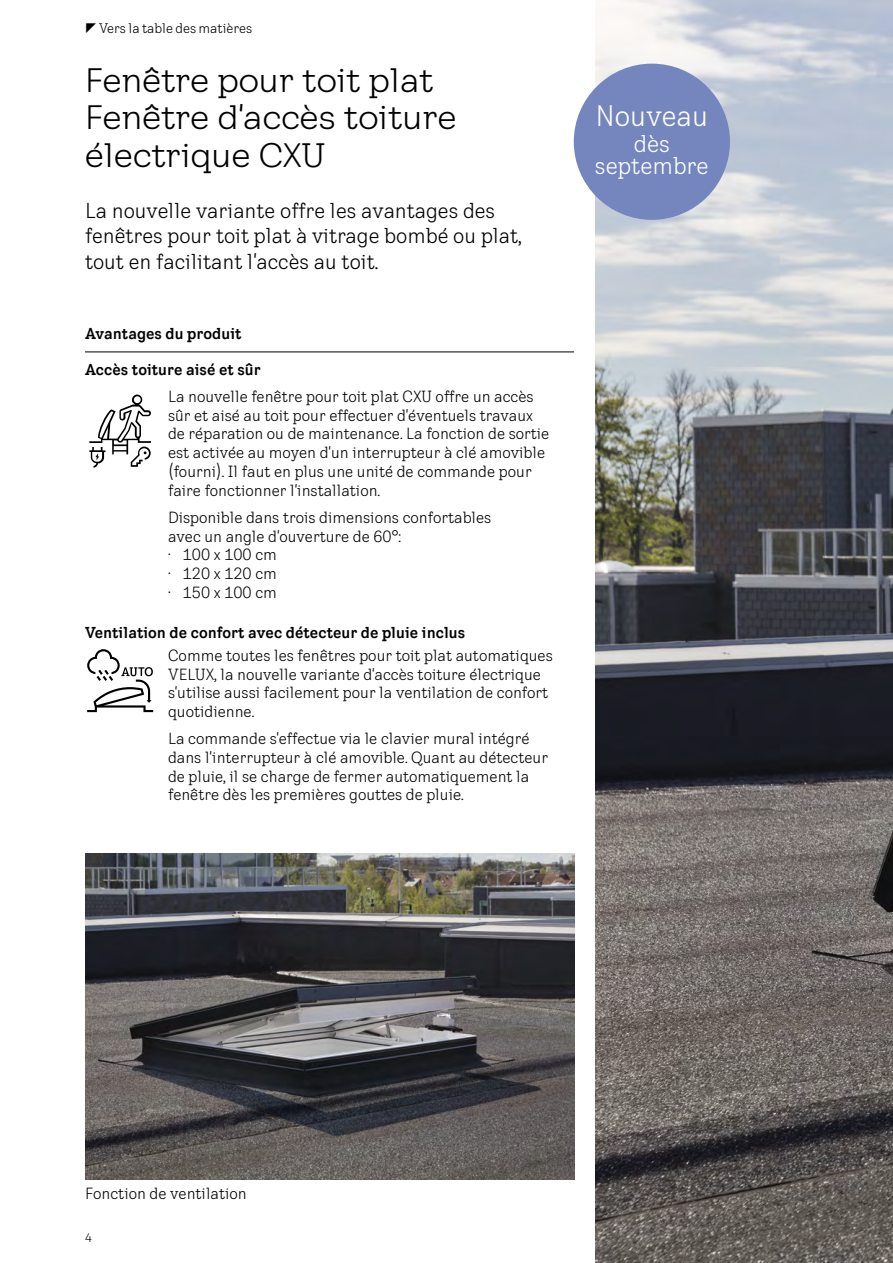
<style>
.page{position:relative;width:893px;height:1263px;background:#fff}
.page>*{position:absolute;margin:0;border:0;box-sizing:border-box;transform-origin:0 0}
.t1{font:33px/37.5px "VELUX Transform Headline";color:#000}
.t2{font:condensed 28.95px "VELUX Transform";color:#fff}
.t3{font:condensed 23.7px/22.4px "VELUX Transform";color:#fff;text-align:center}
.t4{font:condensed 21px/25.5px "VELUX Transform";color:#000}
.t5{font:condensed 15.75px/18.8px "VELUX Transform";color:#000}
.t6{font:700 condensed 15.75px "VELUX Transform";color:#000}
.t7{font:condensed 13.5px "VELUX Transform";color:#000}
.t8{font:condensed 12px "VELUX Transform";color:#000}
</style>
<div class="page">
<img style="left:85px;top:853px;width:489px;height:326px">
<img style="left:595px;top:68px;width:298px;height:1195px">
<div style="left:574px;top:64px;width:156px;height:156px;background:#7586be;border-radius:50%"></div>
<hr style="left:85px;top:351px;width:489px;height:1px;background:#000">
<svg style="left:89px;top:395px;width:62px;height:73px"></svg>
<svg style="left:87px;top:649px;width:66px;height:63px"></svg>
<svg style="left:595px;top:0;width:298px;height:68px"></svg>
<p class="t7" style="left:99px;top:20px;width:155px">Vers la table des matières</p>
<h1 class="t1" style="left:85px;top:61px;width:373px">Fenêtre pour toit plat<br>Fenêtre d'accès toiture électrique CXU</h1>
<h3 class="t4" style="left:85px;top:197px;width:438px">La nouvelle variante offre les avantages des fenêtres pour toit plat à vitrage bombé ou plat, tout en facilitant l'accès au toit.</h3>
<p class="t6" style="left:85px;top:323px;width:158px">Avantages du produit</p>
<p class="t6" style="left:85px;top:359px;width:177px">Accès toiture aisé et sûr</p>
<p class="t5" style="left:168px;top:386px;width:383px">La nouvelle fenêtre pour toit plat CXU offre un accès sûr et aisé au toit pour effectuer d'éventuels travaux de réparation ou de maintenance. La fonction de sortie est activée au moyen d'un interrupteur à clé amovible (fourni). Il faut en plus une unité de commande pour faire fonctionner l'installation.</p>
<p class="t5" style="left:168px;top:507px;width:325px">Disponible dans trois dimensions confortables avec un angle d'ouverture de 60°:<br>· 100 x 100 cm<br>· 120 x 120 cm<br>· 150 x 100 cm</p>
<p class="t6" style="left:85px;top:622px;width:382px">Ventilation de confort avec détecteur de pluie inclus</p>
<p class="t5" style="left:168px;top:645px;width:386px">Comme toutes les fenêtres pour toit plat automatiques VELUX, la nouvelle variante d'accès toiture électrique s'utilise aussi facilement pour la ventilation de confort quotidienne.</p>
<p class="t5" style="left:168px;top:729px;width:381px">La commande s'effectue via le clavier mural intégré dans l'interrupteur à clé amovible. Quant au détecteur de pluie, il se charge de fermer automatiquement la fenêtre dès les premières gouttes de pluie.</p>
<h2 class="t2" style="left:595px;top:98px;width:114px">Nouveau</h2>
<h3 class="t3" style="left:595px;top:131px;width:115px">dès septembre</h3>
<p class="t5" style="left:85px;top:1184px;width:163px">Fonction de ventilation</p>
<p class="t8" style="left:85px;top:1230px;width:8px">4</p>
</div>
